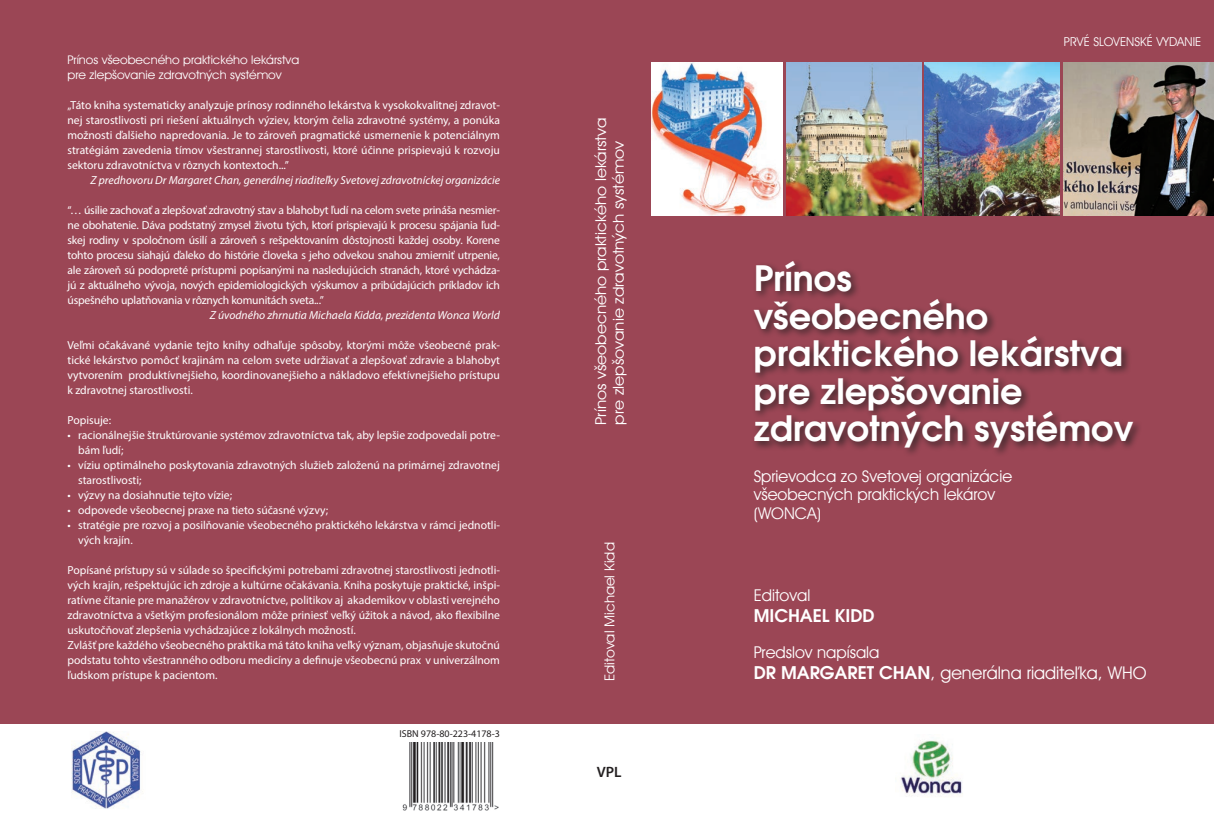
<style>
.page{position:relative;width:1214px;height:826px;background:#fff}
.page>*{position:absolute;margin:0;border:0;box-sizing:border-box;transform-origin:0 0}
.t1{font:600 35px/37.5px "Avant Garde";color:#fff}
.t2{font:17.5px "ITC Avant Garde Gothic AT Book";color:#fff}
.t3{font:600 17.5px "Avant Garde";color:#fff}
.t4{font:16.25px/18.8px "ITC Avant Garde Gothic AT Book";color:#fff}
.t5{font:15px "ITC Avant Garde Gothic AT Book";color:#fff;scale:1.1 1}
.t6{font:600 15px "Myriad Pro";color:#231f20}
.t7{font:13.75px "ITC Avant Garde Gothic AT Book";color:#fff;scale:1.05 1}
.t8{font:12.25px "ITC Avant Garde Gothic AT Book";color:#fff}
.t9{font:11.88px/15px "ITC Avant Garde Gothic AT Book";color:#fff;scale:1.05 1}
.t10{font:11.62px/15px "Myriad Pro";color:#fff;text-align:justify}
.t11{font:italic 11.62px "Myriad Pro";color:#fff}
.t12{font:10px "Myriad Pro";color:#231f20}
.s1{font-family:"Avant Garde";font-weight:600}
</style>
<div class="page">
<div style="left:0;top:0;width:1213px;height:723px;background:#9b4655"></div>
<img style="left:402px;top:742px;width:97px;height:68px">
<img style="left:71px;top:732px;width:70px;height:77px">
<img style="left:651px;top:63px;width:131px;height:152px">
<img style="left:924px;top:63px;width:135px;height:152px">
<img style="left:1063px;top:63px;width:150px;height:152px">
<img style="left:786px;top:63px;width:135px;height:152px">
<div style="left:751px;top:259px;width:391px;height:199px;background:#231f20;opacity:.75"></div>
<img style="left:900px;top:740px;width:63px;height:56px">
<p class="t9" style="left:67px;top:52px;width:222px">Prínos všeobecného praktického lekárstva pre zlepšovanie zdravotných systémov</p>
<p class="t10" style="left:67px;top:97px;width:434px">„Táto kniha systematicky analyzuje prínosy rodinného lekárstva k vysokokvalitnej zdravot&shy;nej starostlivosti pri riešení aktuálnych výziev, ktorým čelia zdravotné systémy, a ponúka možnosti ďalšieho napredovania. Je to zároveň pragmatické usmernenie k potenciálnym stratégiám zavedenia tímov všestrannej starostlivosti, ktoré účinne prispievajú k rozvoju sektoru zdravotníctva v rôznych kontextoch...”</p>
<p class="t11" style="left:91px;top:173px;width:411px">Z predhovoru Dr Margaret Chan, generálnej riaditeľky Svetovej zdravotníckej organizácie</p>
<p class="t10" style="left:67px;top:202px;width:434px">“… úsilie zachovať a zlepšovať zdravotný stav a blahobyt ľudí na celom svete prináša nesmier&shy;ne obohatenie. Dáva podstatný zmysel životu tých, ktorí prispievajú k procesu spájania ľud&shy;skej rodiny v spoločnom úsilí a zároveň s rešpektovaním dôstojnosti každej osoby. Korene tohto procesu siahajú ďaleko do histórie človeka s jeho odvekou snahou zmierniť utrpenie, ale zároveň sú podopreté prístupmi popísanými na nasledujúcich stranách, ktoré vychádza&shy;jú z aktuálneho vývoja, nových epidemiologických výskumov a pribúdajúcich príkladov ich úspešného uplatňovania v rôznych komunitách sveta...”</p>
<p class="t11" style="left:210px;top:308px;width:291px">Z úvodného zhrnutia Michaela Kidda, prezidenta Wonca World</p>
<p class="t10" style="left:67px;top:337px;width:434px">Veľmi očakávané vydanie tejto knihy odhaľuje spôsoby, ktorými môže všeobecné prak&shy;tické lekárstvo pomôcť krajinám na celom svete udržiavať a zlepšovať zdravie a blahobyt vytvorením produktívnejšieho, koordinovanejšieho a nákladovo efektívnejšieho prístupu k zdravotnej starostlivosti.</p>
<p class="t10" style="left:67px;top:412px;width:45px">Popisuje:</p>
<p class="t10" style="left:78px;top:427px;width:423px;text-indent:-11px">• racionálnejšie štruktúrovanie systémov zdravotníctva tak, aby lepšie zodpovedali potre&shy;bám ľudí;</p>
<p class="t10" style="left:78px;top:457px;width:423px;text-indent:-11px">• víziu optimálneho poskytovania zdravotných služieb založenú na primárnej zdravotnej starostlivosti;</p>
<p class="t10" style="left:67px;top:487px;width:166px">• výzvy na dosiahnutie tejto vízie;</p>
<p class="t10" style="left:67px;top:502px;width:262px">• odpovede všeobecnej praxe na tieto súčasné výzvy;</p>
<p class="t10" style="left:78px;top:517px;width:423px;text-indent:-11px">• stratégie pre rozvoj a posilňovanie všeobecného praktického lekárstva v rámci jednotli&shy;vých krajín.</p>
<p class="t10" style="left:67px;top:562px;width:434px">Popísané prístupy sú v súlade so špecifickými potrebami zdravotnej starostlivosti jednotli&shy;vých krajín, rešpektujúc ich zdroje a kultúrne očakávania. Kniha poskytuje praktické, inšpi&shy;ratívne čítanie pre manažérov v zdravotníctve, politikov aj akademikov v oblasti verejného zdravotníctva a všetkým profesionálom môže priniesť veľký úžitok a návod, ako flexibilne uskutočňovať zlepšenia vychádzajúce z lokálnych možností.</p>
<p class="t10" style="left:67px;top:637px;width:434px">Zvlášť pre každého všeobecného praktika má táto kniha veľký význam, objasňuje skutočnú podstatu tohto všestranného odboru medicíny a definuje všeobecnú prax v univerzálnom ľudskom prístupe k pacientom.</p>
<p class="t12" style="left:399px;top:727px;width:102px">ISBN 978-80-223-4178-3</p>
<p class="t5" style="left:592px;top:424px;width:280px;rotate:-90deg">Prínos všeobecného praktického lekárstva</p>
<p class="t5" style="left:609px;top:424px;width:259px;rotate:-90deg">pre zlepšovanie zdravotných systémov</p>
<p class="t7" style="left:601px;top:681px;width:134px;rotate:-90deg">Editoval Michael Kidd</p>
<p class="t6" style="left:597px;top:762px;width:26px">VPL</p>
<p class="t8" style="left:1063px;top:34px;width:139px">PRVÉ SLOVENSKÉ VYDANIE</p>
<p class="t1" style="left:753px;top:259px;width:381px">Prínos<br>všeobecného praktického lekárstva pre zlepšovanie zdravotných systémov</p>
<p class="t4" style="left:753px;top:466px;width:260px">Sprievodca zo Svetovej organizácie všeobecných praktických lekárov (WONCA)</p>
<p class="t4" style="left:753px;top:585px;width:58px">Editoval</p>
<p class="t3" style="left:753px;top:603px;width:123px">MICHAEL KIDD</p>
<p class="t4" style="left:753px;top:642px;width:127px">Predslov napísala</p>
<p class="t2" style="left:753px;top:662px;width:394px"><span class="s1">DR MARGARET CHAN</span>, generálna riaditeľka, WHO</p>
</div>
